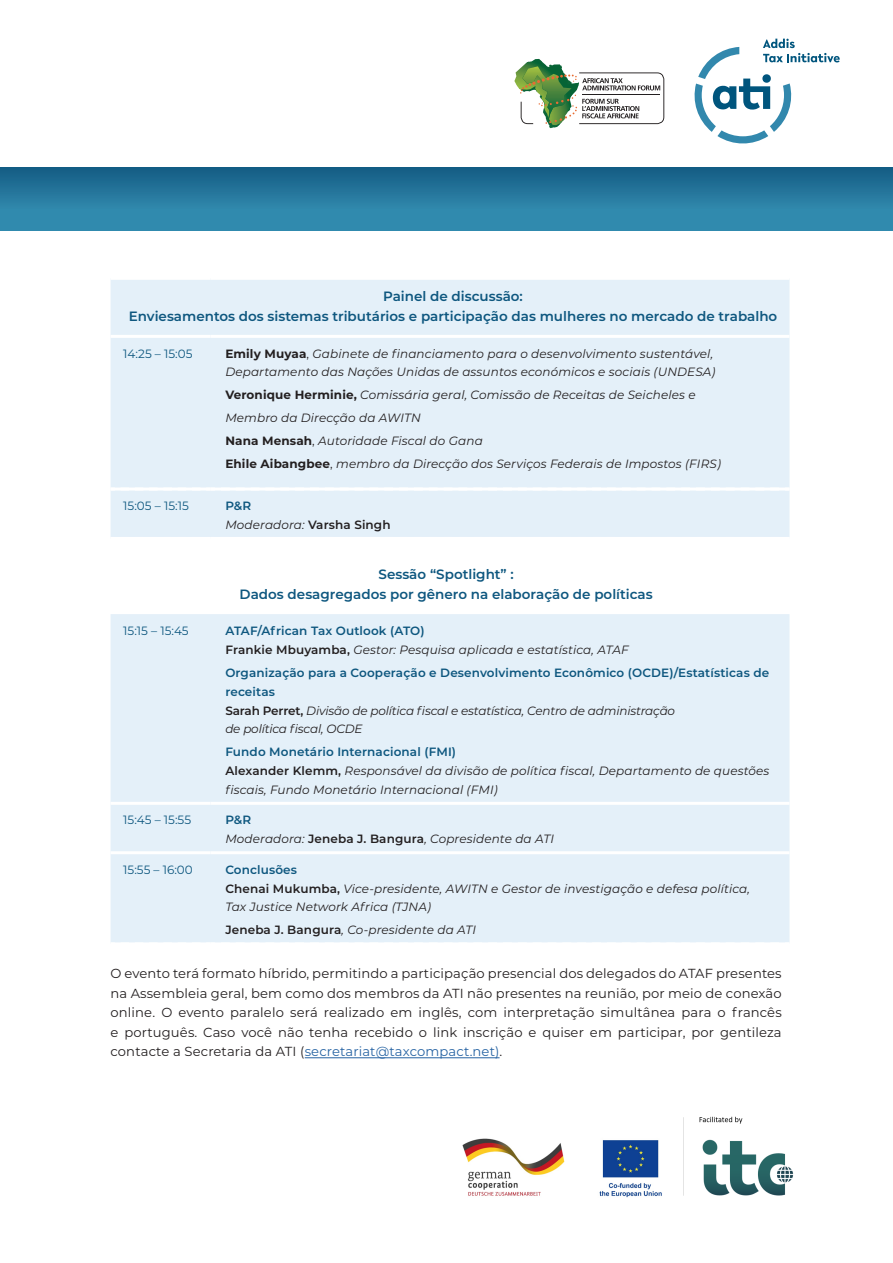
<style>
.page{position:relative;width:893px;height:1263px;background:#fff}
.page>*{position:absolute;margin:0;border:0;box-sizing:border-box;transform-origin:0 0}
.t1{font:600 13.5px "Montserrat";color:#0e577f}
.t2{font:13.2px/19.5px "Montserrat";letter-spacing:.01em;color:#231f20;text-align:justify}
.t3{font:italic 12px/18.8px "Montserrat";letter-spacing:.01em;color:#231f20}
.t4{font:600 12px/18.8px "Montserrat";letter-spacing:.01em;color:#0e577f}
.t5{font:12px "Montserrat";color:#0e577f}
.s1{font-weight:700;font-style:normal}
.s2{font-style:normal}
.s3{font-weight:600;font-style:normal;color:#0e577f}
.s4{font-weight:600;font-style:normal}
.s5{color:#231f20}
.s6{font-weight:400;font-style:italic;color:#231f20}
.s7{color:#2663a3}
</style>
<div class="page">
<div style="left:111px;top:280px;width:678px;height:257px;background:#e4f0f9"></div>
<hr style="left:111px;top:487px;width:99px;height:3px;background:#fff">
<hr style="left:210px;top:487px;width:579px;height:3px;background:#fff">
<hr style="left:111px;top:335px;width:99px;height:3px;background:#fff">
<hr style="left:210px;top:335px;width:579px;height:3px;background:#fff">
<svg style="left:129px;top:487px;width:82px;height:1px"></svg>
<svg style="left:230px;top:487px;width:555px;height:1px"></svg>
<div style="left:0;top:167px;width:893px;height:63px;background:linear-gradient(to bottom,#176087,#3794b8)"></div>
<svg style="left:514px;top:59px;width:150px;height:69px"></svg>
<hr style="left:582px;top:94px;width:78px;height:1px;background:#231f20">
<svg style="left:694px;top:39px;width:146px;height:105px"></svg>
<hr style="left:305px;top:1057px;width:195px;height:1px;background:#2663a3">
<div style="left:111px;top:614px;width:678px;height:328px;background:#e4f0f9"></div>
<hr style="left:210px;top:802px;width:579px;height:3px;background:#fff">
<hr style="left:111px;top:851px;width:99px;height:3px;background:#fff">
<hr style="left:210px;top:851px;width:579px;height:3px;background:#fff">
<hr style="left:111px;top:802px;width:99px;height:3px;background:#fff">
<svg style="left:129px;top:942px;width:77px;height:1px"></svg>
<svg style="left:230px;top:942px;width:555px;height:1px"></svg>
<img style="left:462px;top:1116px;width:332px;height:82px">
<p class="t1" style="left:383px;top:287px;width:141px">Painel de discussão:</p>
<p class="t1" style="left:129px;top:307px;width:650px">Enviesamentos dos sistemas tributários e participação das mulheres no mercado de trabalho</p>
<p class="t5" style="left:123px;top:345px;width:71px">14:25 – 15:05</p>
<p class="t3" style="left:225px;top:343px;width:492px"><span class="s1">Emily Muyaa</span><span class="s2">,</span> Gabinete de financiamento para o desenvolvimento sustentável,<br>Departamento das Nações Unidas de assuntos económicos e sociais (UNDESA)</p>
<p class="t3" style="left:225px;top:385px;width:472px"><span class="s1">Veronique Herminie,</span> Comissária geral, Comissão de Receitas de Seicheles e</p>
<p class="t3" style="left:225px;top:408px;width:197px">Membro da Direcção da AWITN</p>
<p class="t3" style="left:225px;top:431px;width:259px"><span class="s1">Nana Mensah</span><span class="s2">,</span> Autoridade Fiscal do Gana</p>
<p class="t3" style="left:225px;top:454px;width:497px"><span class="s1">Ehile Aibangbee</span><span class="s2">,</span> membro da Direcção dos Serviços Federais de Impostos (FIRS)</p>
<p class="t5" style="left:123px;top:498px;width:67px">15:05 – 15:15</p>
<p class="t3" style="left:225px;top:496px;width:167px"><span class="s3">P&amp;R<br></span>Moderadora: <span class="s4">Varsha Singh</span></p>
<p class="t1" style="left:378px;top:564px;width:137px">Sessão “Spotlight” :</p>
<p class="t1" style="left:240px;top:584px;width:415px">Dados desagregados por gênero na elaboração de políticas</p>
<p class="t5" style="left:123px;top:623px;width:67px">15:15 – 15:45</p>
<p class="t3" style="left:225px;top:621px;width:405px"><span class="s3">ATAF/African Tax Outlook (ATO)<br></span><span class="s4">Frankie Mbuyamba,</span> Gestor: Pesquisa aplicada e estatística, ATAF</p>
<p class="t4" style="left:225px;top:663px;width:545px">Organização para a Cooperação e Desenvolvimento Econômico (OCDE)/Estatísticas de receitas<br><span class="s5">Sarah Perret,</span> <span class="s6">Divisão de política fiscal e estatística, Centro de administração<br>de política fiscal, OCDE</span></p>
<p class="t3" style="left:225px;top:742px;width:545px"><span class="s3">Fundo Monetário Internacional (FMI)<br></span><span class="s4">Alexander Klemm,</span> Responsável da divisão de política fiscal, Departamento de questões fiscais, Fundo Monetário Internacional (FMI)</p>
<p class="t5" style="left:123px;top:812px;width:69px">15:45 – 15:55</p>
<p class="t3" style="left:225px;top:810px;width:330px"><span class="s3">P&amp;R<br></span>Moderadora: <span class="s4">Jeneba J. Bangura</span>, Copresidente da ATI</p>
<p class="t5" style="left:123px;top:861px;width:71px">15:55 – 16:00</p>
<p class="t3" style="left:225px;top:860px;width:526px"><span class="s3">Conclusões<br></span><span class="s4">Chenai Mukumba,</span> Vice-presidente, AWITN e Gestor de investigação e defesa política,<br>Tax Justice Network Africa (TJNA)</p>
<p class="t3" style="left:225px;top:920px;width:252px"><span class="s4">Jeneba J. Bangura</span>, Co-presidente da ATI</p>
<p class="t2" style="left:111px;top:963px;width:673px">O evento terá formato híbrido, permitindo a participação presencial dos delegados do ATAF presentes na Assembleia geral, bem como dos membros da ATI não presentes na reunião, por meio de conexão online. O evento paralelo será realizado em inglês, com interpretação simultânea para o francês e português. Caso você não tenha recebido o link inscrição e quiser em participar, por gentileza contacte a Secretaria da ATI (<span class="s7">secretariat@taxcompact.net)</span>.</p>
</div>
